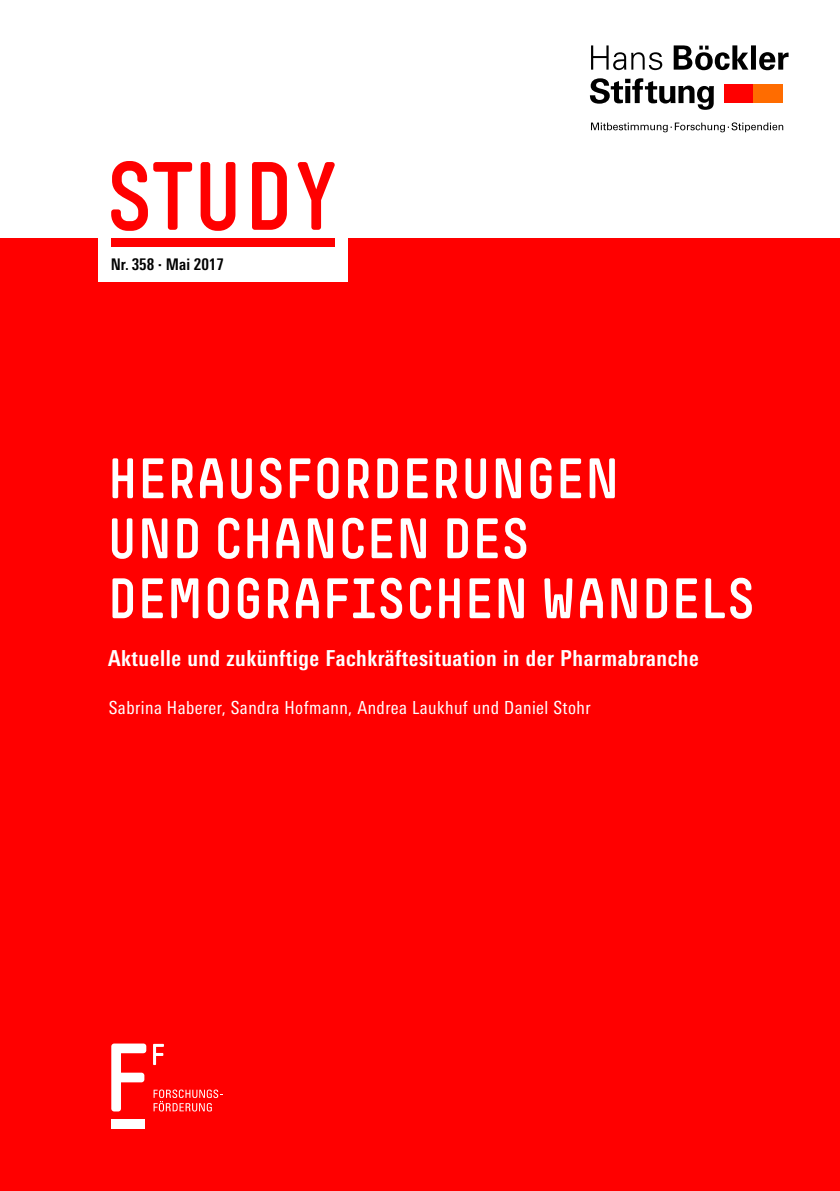
<style>
.page{position:relative;width:840px;height:1191px;background:#fff}
.page>*{position:absolute;margin:0;border:0;box-sizing:border-box;transform-origin:0 0}
.t1{font:95.2px "Simple HBS";letter-spacing:-.005em;color:#f00}
.t2{font:56px/60px "Simple HBS";color:#fff}
.t3{font:700 condensed 22px "Univers Next Pro";letter-spacing:.025em;color:#fff}
.t4{font:condensed 18px "Univers Next Pro";letter-spacing:.025em;color:#fff}
.t5{font:700 condensed 16px "Univers Next Pro";color:#000}
.s1{font-stretch:normal}
</style>
<div class="page">
<div style="left:0;top:238px;width:839px;height:953px;background:#f00"></div>
<div style="left:98px;top:234px;width:249px;height:47px;background:#fff"></div>
<div style="left:111px;top:238px;width:223px;height:9px;background:#f00"></div>
<svg style="left:589px;top:45px;width:199px;height:65px"></svg>
<div style="left:723px;top:84px;width:30px;height:19px;background:#f00"></div>
<div style="left:753px;top:84px;width:29px;height:19px;background:#ff6c00"></div>
<svg style="left:591px;top:122px;width:191px;height:10px"></svg>
<div style="left:111px;top:1119px;width:33px;height:9px;background:#fff"></div>
<svg style="left:153px;top:1043px;width:11px;height:22px"></svg>
<svg style="left:153px;top:1089px;width:69px;height:22px"></svg>
<svg style="left:111px;top:1043px;width:35px;height:68px"></svg>
<h1 class="t1" style="left:105px;top:143px;width:235px">STUDY</h1>
<p class="t5" style="left:111px;top:254px;width:115px">Nr. 358 <span class="s1">·</span> Mai 2017</p>
<h2 class="t2" style="left:107px;top:448px;width:649px">HERAUSFORDERUNGEN<br>UND CHANCEN DES<br>DEMOGRAFISCHEN WANDELS</h2>
<p class="t3" style="left:108px;top:645px;width:591px">Aktuelle und zukünftige Fachkräftesituation in der Pharmabranche</p>
<p class="t4" style="left:109px;top:697px;width:483px">Sabrina Haberer, Sandra Hofmann, Andrea Laukhuf und Daniel Stohr</p>
</div>
